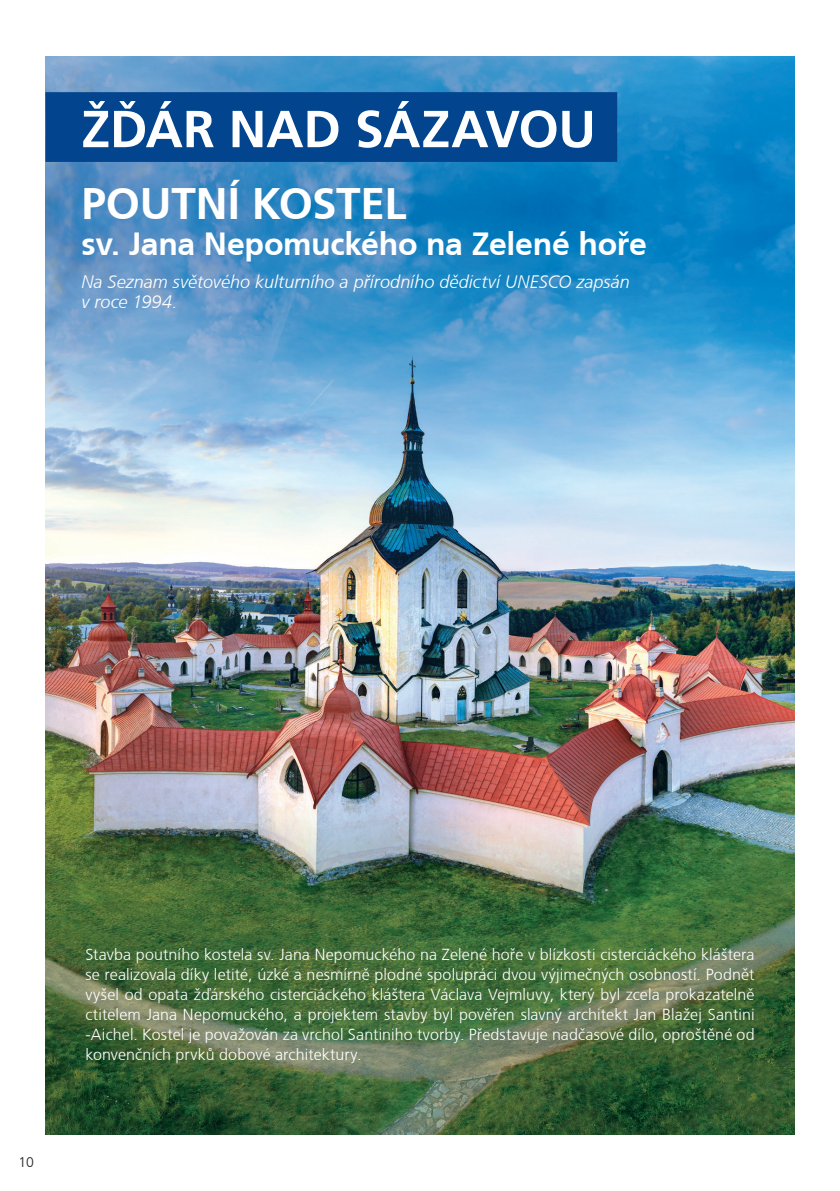
<style>
.page{position:relative;width:840px;height:1191px;background:#fff}
.page>*{position:absolute;margin:0;border:0;box-sizing:border-box;transform-origin:0 0}
.t1{font:700 52px "Frutiger CE";letter-spacing:-.01em;color:#fff}
.t2{font:700 44px "Frutiger CE";letter-spacing:-.005em;color:#fff}
.t3{font:700 32px "Frutiger CE";letter-spacing:-.01em;color:#fff}
.t4{font:italic 300 18px/20px "Frutiger CE";letter-spacing:.005em;color:#fff}
.t5{font:300 16px/20px "Frutiger CE";letter-spacing:.005em;color:#fff;text-align:justify}
.t6{font:300 14px "Frutiger CE";color:#231f20}
</style>
<div class="page">
<img style="left:45px;top:57px;width:749px;height:1077px">
<div style="left:45px;top:92px;width:572px;height:70px;background:#02448d;border:2px solid #02448d"></div>
<h1 class="t1" style="left:81px;top:98px;width:516px">ŽĎÁR NAD SÁZAVOU</h1>
<h2 class="t2" style="left:81px;top:177px;width:326px">Poutní kostel</h2>
<h3 class="t3" style="left:81px;top:224px;width:566px">sv. Jana Nepomuckého na Zelené hoře</h3>
<p class="t4" style="left:81px;top:272px;width:549px">Na Seznam světového kulturního a přírodního dědictví UNESCO zapsán v roce 1994.</p>
<p class="t6" style="left:18px;top:1154px;width:17px">10</p>
<p class="t5" style="left:85px;top:944px;width:670px">Stavba poutního kostela sv. Jana Nepomuckého na Zelené hoře v blízkosti cisterciáckého kláštera se realizovala díky letité, úzké a nesmírně plodné spolupráci dvou výjimečných osobností. Podnět vyšel od opata žďárského cisterciáckého kláštera Václava Vejmluvy, který byl zcela prokazatelně ctitelem Jana Nepomuckého, a projektem stavby byl pověřen slavný architekt Jan Blažej Santini -Aichel. Kostel je považován za vrchol Santiniho tvorby. Představuje nadčasové dílo, oproštěné od konvenčních prvků dobové architektury.</p>
</div>
